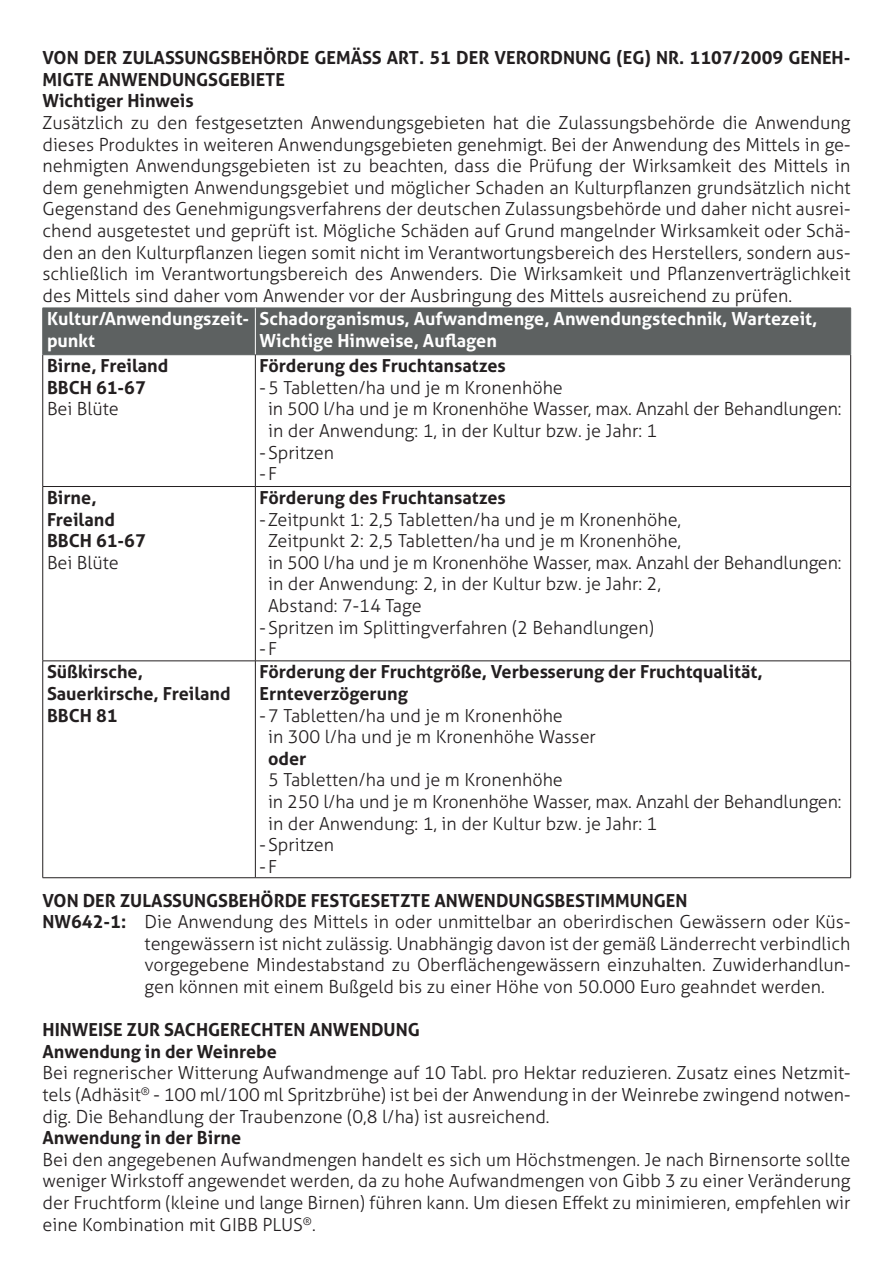
<style>
.page{position:relative;width:893px;height:1263px;background:#fff}
.page>*{position:absolute;margin:0;border:0;box-sizing:border-box;transform-origin:0 0}
.t1{font:300 18px/21.6px "Aller";color:#231f20;text-align:justify}
.t2{font:700 18px/21.6px "Aller";color:#231f20}
.t3{font:700 18px/21.6px "Aller";color:#fff}
.s1{font-weight:700}
</style>
<div class="page">
<div style="left:43px;top:309px;width:807px;height:45px;background:#5d6161"></div>
<hr style="left:42px;top:355px;width:1px;height:131px;background:#231f20">
<hr style="left:255px;top:355px;width:1px;height:131px;background:#231f20">
<hr style="left:850px;top:355px;width:1px;height:131px;background:#231f20">
<hr style="left:43px;top:486px;width:212px;height:1px;background:#231f20">
<hr style="left:42px;top:487px;width:1px;height:174px;background:#231f20">
<hr style="left:255px;top:486px;width:596px;height:1px;background:#231f20">
<hr style="left:255px;top:487px;width:1px;height:174px;background:#231f20">
<hr style="left:850px;top:487px;width:1px;height:174px;background:#231f20">
<hr style="left:43px;top:661px;width:212px;height:1px;background:#231f20">
<hr style="left:42px;top:661px;width:1px;height:216px;background:#231f20">
<hr style="left:255px;top:661px;width:596px;height:1px;background:#231f20">
<hr style="left:255px;top:661px;width:1px;height:216px;background:#231f20">
<hr style="left:850px;top:661px;width:1px;height:216px;background:#231f20">
<hr style="left:43px;top:877px;width:212px;height:1px;background:#231f20">
<hr style="left:255px;top:877px;width:596px;height:1px;background:#231f20">
<hr style="left:43px;top:308px;width:212px;height:1px;background:#5d6161">
<hr style="left:42px;top:308px;width:1px;height:46px;background:#5d6161">
<hr style="left:255px;top:308px;width:596px;height:1px;background:#5d6161">
<hr style="left:850px;top:308px;width:1px;height:46px;background:#5d6161">
<hr style="left:255px;top:308px;width:1px;height:46px;background:#fff">
<hr style="left:43px;top:354px;width:212px;height:1px;background:#5d6161">
<hr style="left:255px;top:354px;width:596px;height:1px;background:#5d6161">
<p class="t2" style="left:43px;top:47px;width:809px">VON DER ZULASSUNGSBEHÖRDE GEMÄSS ART. 51 DER VERORDNUNG (EG) NR. 1107/2009 GENEH-<br>MIGTE ANWENDUNGSGEBIETE</p>
<p class="t2" style="left:43px;top:90px;width:153px">Wichtiger Hinweis</p>
<p class="t1" style="left:43px;top:112px;width:809px">Zusätzlich zu den festgesetzten Anwendungsgebieten hat die Zulassungsbehörde die Anwendung dieses Produktes in weiteren Anwendungsgebieten genehmigt. Bei der Anwendung des Mittels in ge&shy;nehmigten Anwendungsgebieten ist zu beachten, dass die Prüfung der Wirksamkeit des Mittels in dem genehmigten Anwendungsgebiet und möglicher Schaden an Kulturpflanzen grundsätzlich nicht Gegenstand des Genehmigungsverfahrens der deutschen Zulassungsbehörde und daher nicht ausrei&shy;chend ausgetestet und geprüft ist. Mögliche Schäden auf Grund mangelnder Wirksamkeit oder Schä&shy;den an den Kulturpflanzen liegen somit nicht im Verantwortungsbereich des Herstellers, sondern aus&shy;schließlich im Verantwortungsbereich des Anwenders. Die Wirksamkeit und Pflanzenverträglichkeit des Mittels sind daher vom Anwender vor der Ausbringung des Mittels ausreichend zu prüfen.</p>
<p class="t3" style="left:47px;top:308px;width:204px">Kultur/Anwendungszeit&shy;punkt</p>
<p class="t3" style="left:260px;top:308px;width:559px">Schadorganismus, Aufwandmenge, Anwendungstechnik, Wartezeit,<br>Wichtige Hinweise, Auflagen</p>
<p class="t2" style="left:47px;top:355px;width:123px">Birne, Freiland</p>
<p class="t2" style="left:47px;top:376px;width:100px">BBCH 61-67</p>
<p class="t1" style="left:47px;top:398px;width:73px">Bei Blüte</p>
<p class="t2" style="left:260px;top:355px;width:248px">Förderung des Fruchtansatzes</p>
<p class="t1" style="left:268px;top:377px;width:575px;text-align:left;text-indent:-9px">-5 Tabletten/ha und je m Kronenhöhe<br>in 500 l/ha und je m Kronenhöhe Wasser, max. Anzahl der Behandlungen: in der Anwendung: 1, in der Kultur bzw. je Jahr: 1</p>
<p class="t1" style="left:260px;top:441px;width:76px">-Spritzen</p>
<p class="t1" style="left:260px;top:463px;width:19px">-F</p>
<p class="t2" style="left:47px;top:487px;width:69px">Birne,<br>Freiland</p>
<p class="t2" style="left:47px;top:530px;width:100px">BBCH 61-67</p>
<p class="t1" style="left:47px;top:552px;width:73px">Bei Blüte</p>
<p class="t2" style="left:260px;top:487px;width:248px">Förderung des Fruchtansatzes</p>
<p class="t1" style="left:268px;top:508px;width:575px;text-align:left;text-indent:-9px">-Zeitpunkt 1: 2,5 Tabletten/ha und je m Kronenhöhe,<br>Zeitpunkt 2: 2,5 Tabletten/ha und je m Kronenhöhe,<br>in 500 l/ha und je m Kronenhöhe Wasser, max. Anzahl der Behandlungen: in der Anwendung: 2, in der Kultur bzw. je Jahr: 2,<br>Abstand: 7-14 Tage</p>
<p class="t1" style="left:260px;top:616px;width:396px">-Spritzen im Splittingverfahren (2 Behandlungen)</p>
<p class="t1" style="left:260px;top:638px;width:19px">-F</p>
<p class="t2" style="left:260px;top:661px;width:504px">Förderung der Fruchtgröße, Verbesserung der Fruchtqualität,<br>Ernteverzögerung</p>
<p class="t1" style="left:268px;top:704px;width:575px;text-align:left;text-indent:-9px">-7 Tabletten/ha und je m Kronenhöhe<br>in 300 l/ha und je m Kronenhöhe Wasser<br><span class="s1">oder<br></span>5 Tabletten/ha und je m Kronenhöhe<br>in 250 l/ha und je m Kronenhöhe Wasser, max. Anzahl der Behandlungen: in der Anwendung: 1, in der Kultur bzw. je Jahr: 1</p>
<p class="t1" style="left:260px;top:834px;width:76px">-Spritzen</p>
<p class="t1" style="left:260px;top:856px;width:19px">-F</p>
<p class="t2" style="left:43px;top:889px;width:646px">VON DER ZULASSUNGSBEHÖRDE FESTGESETZTE ANWENDUNGSBESTIMMUNGEN</p>
<p class="t1" style="left:145px;top:911px;width:707px;text-indent:-102px"><span class="s1">NW642-1:</span> Die Anwendung des Mittels in oder unmittelbar an oberirdischen Gewässern oder Küs&shy;tengewässern ist nicht zulässig. Unabhängig davon ist der gemäß Länderrecht verbindlich vorgegebene Mindestabstand zu Oberflächengewässern einzuhalten. Zuwiderhandlun&shy;gen können mit einem Bußgeld bis zu einer Höhe von 50.000 Euro geahndet werden.</p>
<p class="t2" style="left:43px;top:1019px;width:379px">HINWEISE ZUR SACHGERECHTEN ANWENDUNG</p>
<p class="t2" style="left:43px;top:1040px;width:236px">Anwendung in der Weinrebe</p>
<p class="t1" style="left:43px;top:1062px;width:809px">Bei regnerischer Witterung Aufwandmenge auf 10 Tabl. pro Hektar reduzieren. Zusatz eines Netzmit&shy;tels (Adhäsit<sup>®</sup> - 100 ml/100 ml Spritzbrühe) ist bei der Anwendung in der Weinrebe zwingend notwen&shy;dig. Die Behandlung der Traubenzone (0,8 l/ha) ist ausreichend.</p>
<p class="t2" style="left:43px;top:1127px;width:200px">Anwendung in der Birne</p>
<p class="t1" style="left:43px;top:1149px;width:809px">Bei den angegebenen Aufwandmengen handelt es sich um Höchstmengen. Je nach Birnensorte sollte weniger Wirkstoff angewendet werden, da zu hohe Aufwandmengen von Gibb 3 zu einer Veränderung der Fruchtform (kleine und lange Birnen) führen kann. Um diesen Effekt zu minimieren, empfehlen wir eine Kombination mit GIBB PLUS<sup>®</sup>.</p>
<p class="t2" style="left:47px;top:661px;width:185px">Süßkirsche,<br>Sauerkirsche, Freiland</p>
<p class="t2" style="left:47px;top:704px;width:72px">BBCH 81</p>
</div>
